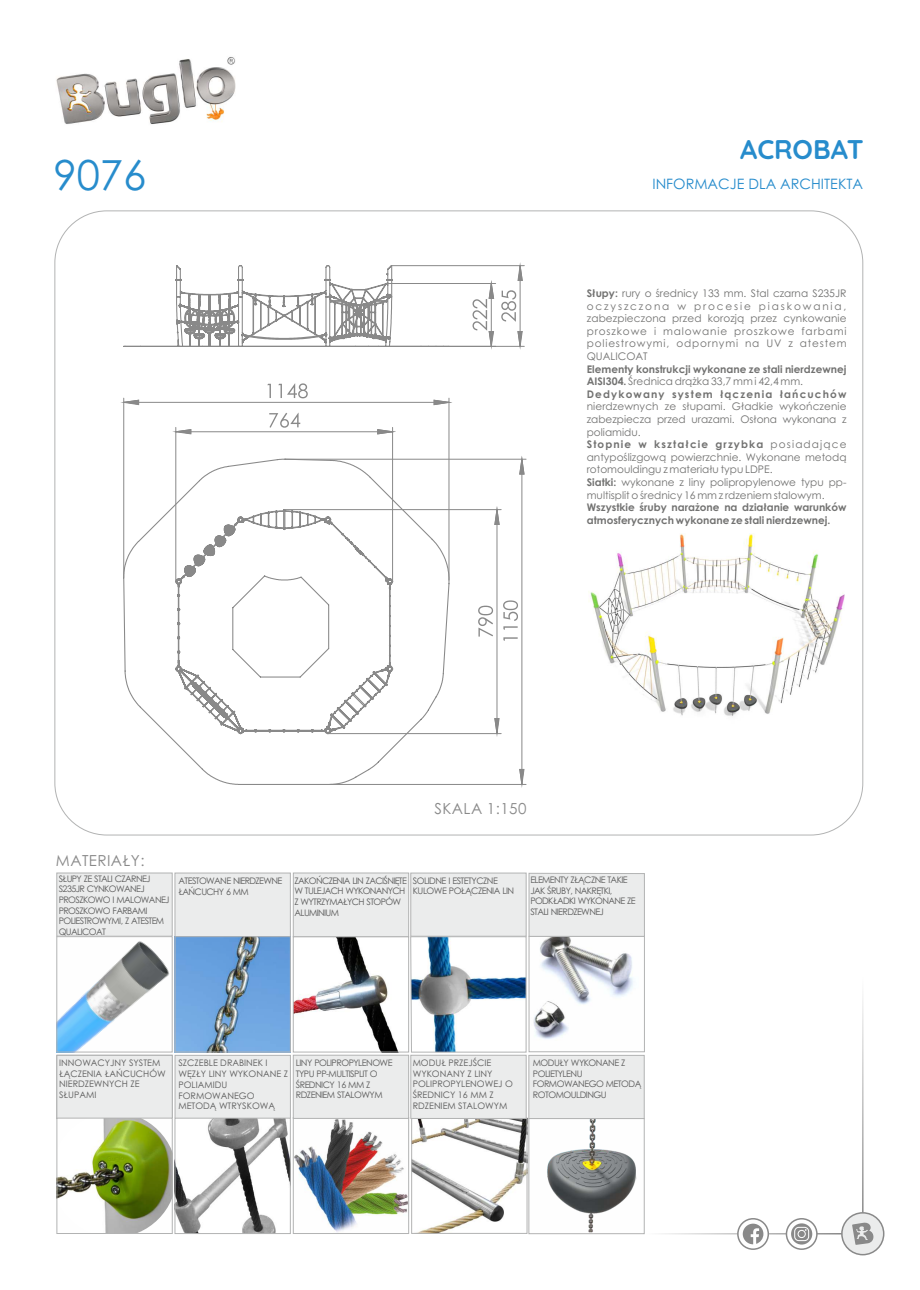
<style>
.page{position:relative;width:920px;height:1290px;background:#fff}
.page>*{position:absolute;margin:0;border:0;box-sizing:border-box;transform-origin:0 0}
.t1{font:41.4px "Century Gothic";color:#278ccc}
.t2{font:700 27px "Quicksand";letter-spacing:-.005em;color:#278ccc}
.t3{font:15.15px "Century Gothic";letter-spacing:.03em;color:#898989}
.t4{font:14.4px "Century Gothic";color:#278ccc}
.t5{font:10.5px/12.6px "Century Gothic";color:#727271;text-align:justify}
.t6{font:700 10.5px/12.8px "Century Gothic";color:#727271}
.t7{font:9px/10.6px "Century Gothic";letter-spacing:-.06em;color:#5b5b5b}
.t8{font:9px/10.6px "Century Gothic";color:#5b5b5b}
.s1{font-weight:700}
.s2{font-weight:400}
</style>
<div class="page">
<img style="left:588px;top:533px;width:257px;height:184px">
<hr style="left:645px;top:1233px;width:197px;height:1px;background:#898989">
<hr style="left:862px;top:977px;width:1px;height:236px;background:#898989">
<img style="left:56px;top:57px;width:180px;height:67px">
<div style="left:841px;top:1212px;width:43px;height:43px;background:#ebecec;border:2px solid #898989;border-radius:50%"></div>
<svg style="left:852px;top:1222px;width:22px;height:23px"></svg>
<svg style="left:737px;top:1218px;width:32px;height:32px"></svg>
<svg style="left:743px;top:1223px;width:20px;height:21px"></svg>
<svg style="left:786px;top:1218px;width:32px;height:32px"></svg>
<svg style="left:791px;top:1223px;width:21px;height:21px"></svg>
<svg style="left:794px;top:1227px;width:15px;height:14px"></svg>
<img style="left:295px;top:1119px;width:112px;height:113px">
<div style="left:293px;top:1117px;width:116px;height:117px;border:1px solid #b2b3b3"></div>
<img style="left:58px;top:1120px;width:113px;height:112px">
<div style="left:56px;top:1118px;width:117px;height:116px;border:1px solid #b2b3b3"></div>
<img style="left:413px;top:1119px;width:112px;height:113px">
<div style="left:411px;top:1117px;width:116px;height:117px;border:1px solid #b2b3b3"></div>
<hr style="left:123px;top:398px;width:1px;height:179px;background:#898989">
<hr style="left:449px;top:398px;width:1px;height:182px;background:#898989">
<hr style="left:449px;top:346px;width:75px;height:1px;background:#898989">
<hr style="left:392px;top:265px;width:132px;height:1px;background:#898989">
<hr style="left:387px;top:283px;width:109px;height:1px;background:#898989">
<hr style="left:329px;top:784px;width:197px;height:1px;background:#898989">
<hr style="left:284px;top:459px;width:242px;height:1px;background:#898989">
<hr style="left:175px;top:427px;width:1px;height:154px;background:#898989">
<hr style="left:392px;top:427px;width:1px;height:154px;background:#898989">
<hr style="left:328px;top:733px;width:173px;height:1px;background:#898989">
<hr style="left:284px;top:509px;width:217px;height:1px;background:#898989">
<svg style="left:123px;top:383px;width:327px;height:23px"></svg>
<svg style="left:472px;top:265px;width:51px;height:82px"></svg>
<svg style="left:175px;top:413px;width:219px;height:22px"></svg>
<svg style="left:478px;top:458px;width:47px;height:326px"></svg>
<svg style="left:123px;top:265px;width:327px;height:82px"></svg>
<svg style="left:123px;top:458px;width:327px;height:327px"></svg>
<svg style="left:185px;top:525px;width:181px;height:200px"></svg>
<img style="left:547px;top:1120px;width:89px;height:112px">
<div style="left:528px;top:1118px;width:117px;height:116px;border:1px solid #b2b3b3"></div>
<img style="left:177px;top:1120px;width:112px;height:112px">
<div style="left:175px;top:1118px;width:116px;height:116px;border:1px solid #b2b3b3"></div>
<svg style="left:56px;top:872px;width:589px;height:247px"></svg>
<img style="left:177px;top:938px;width:112px;height:112px">
<div style="left:175px;top:936px;width:116px;height:116px;border:1px solid #b2b3b3"></div>
<img style="left:58px;top:938px;width:113px;height:112px">
<div style="left:56px;top:936px;width:117px;height:116px;border:1px solid #b2b3b3"></div>
<h1 class="t1" style="left:53px;top:158px;width:94px">9076</h1>
<h2 class="t2" style="left:740px;top:132px;width:125px">ACROBAT</h2>
<h3 class="t4" style="left:652px;top:178px;width:212px">INFORMACJE DLA ARCHITEKTA</h3>
<p class="t5" style="left:587px;top:288px;width:261px"><span class="s1">Słupy:</span> rury o średnicy 133 mm. Stal czarna S235JR oczyszczona w procesie piaskowania, zabezpieczona przed korozją przez cynkowanie proszkowe i malowanie proszkowe farbami poliestrowymi, odpornymi na UV z atestem QUALICOAT</p>
<p class="t6" style="left:587px;top:363px;width:261px">Elementy konstrukcji wykonane ze stali nierdzewnej<br>AISI304. <span class="s2">Średnica drążka 33,7 mm i 42,4 mm.<br></span>Dedykowany system łączenia łańcuchów</p>
<p class="t5" style="left:587px;top:401px;width:261px;text-align:left">nierdzewnych ze słupami. Gładkie wykończenie zabezpiecza przed urazami. Osłona wykonana z poliamidu.<br><span class="s1">Stopnie w kształcie grzybka</span> posiadające antypoślizgową powierzchnie. Wykonane metodą rotomouldingu z materiału typu LDPE.<br><span class="s1">Siatki:</span> wykonane z liny polipropylenowe typu pp&shy;multisplit o średnicy 16 mm z rdzeniem stalowym.</p>
<p class="t6" style="left:587px;top:502px;width:261px">Wszystkie śruby narażone na działanie warunków atmosferycznych wykonane ze stali nierdzewnej.</p>
<h3 class="t3" style="left:435px;top:803px;width:93px">SKALA 1:150</h3>
<h3 class="t3" style="left:56px;top:855px;width:90px">MATERIAŁY:</h3>
<p class="t7" style="left:59px;top:874px;width:112px">SŁUPY ZE STALI CZARNEJ<br>S235JR CYNKOWANEJ<br>PROSZKOWO I MALOWANEJ<br>PROSZKOWO FARBAMI<br>POLIESTROWYMI, Z ATESTEM<br>QUALICOAT</p>
<p class="t7" style="left:179px;top:876px;width:105px">ATESTOWANE NIERDZEWNE<br>ŁAŃCUCHY 6 MM</p>
<p class="t7" style="left:294px;top:876px;width:114px">ZAKOŃCZENIA LIN ZACIŚNIĘTE<br>W TULEJACH WYKONANYCH<br>Z WYTRZYMAŁYCH STOPÓW<br>ALUMINIUM</p>
<p class="t7" style="left:413px;top:876px;width:103px">SOLIDNE I ESTETYCZNE<br>KULOWE POŁĄCZENIA LIN</p>
<p class="t7" style="left:530px;top:875px;width:107px">ELEMENTY ZŁĄCZNE TAKIE<br>JAK ŚRUBY, NAKRĘTKI,<br>PODKŁADKI WYKONANE ZE<br>STALI NIERDZEWNEJ</p>
<p class="t8" style="left:59px;top:1058px;width:108px">INNOWACYJNY SYSTEM<br>ŁĄCZENIA ŁAŃCUCHÓW<br>NIERDZEWNYCH ZE<br>SŁUPAMI</p>
<p class="t7" style="left:60px;top:1058px;width:72px">KONSTRUKCJA:<br>STAL NIERDZEWNA<br>A SI304</p>
<p class="t8" style="left:178px;top:1058px;width:111px">SZCZEBLE DRABINEK I<br>WĘZŁY LINY WYKONANE Z<br>POLIAMIDU<br>FORMOWANEGO<br>METODĄ WTRYSKOWĄ</p>
<p class="t7" style="left:296px;top:1058px;width:98px">LINY POLIPROPYLENOWE<br>TYPU PP-MULTISPLIT O<br>ŚREDNICY 16 MM Z<br>RDZENIEM STALOWYM</p>
<p class="t8" style="left:413px;top:1058px;width:102px">MODUŁ PRZEJŚCIE<br>WYKONANY Z LINY<br>POLIPROPYLENOWEJ O<br>ŚREDNICY 16 MM Z<br>RDZENIEM STALOWYM</p>
<p class="t7" style="left:533px;top:1058px;width:110px">MODUŁY WYKONANE Z<br>POLIETYLENU<br>FORMOWANEGO METODĄ<br>ROTOMOULDINGU</p>
</div>
